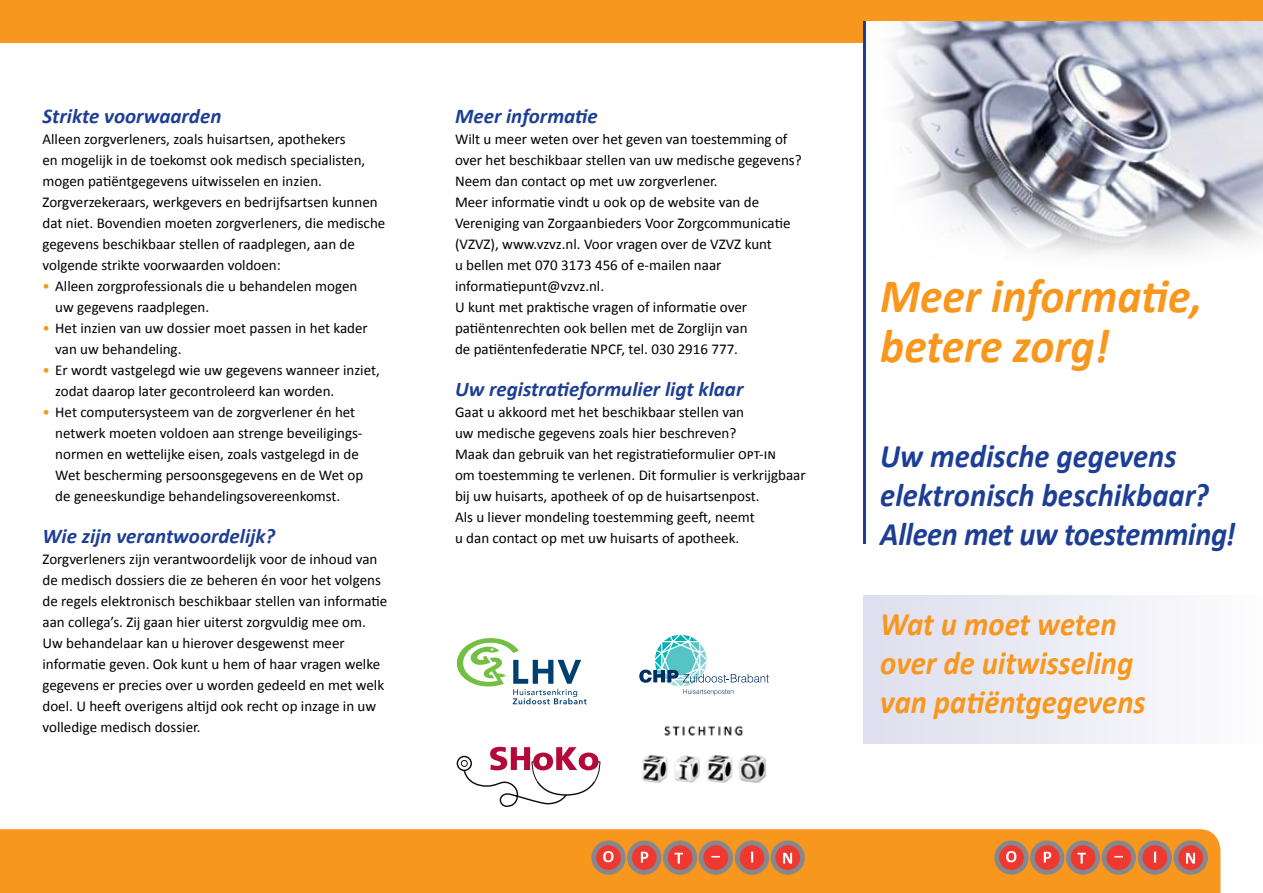
<style>
.page{position:relative;width:1263px;height:893px;background:#fff}
.page>*{position:absolute;margin:0;border:0;box-sizing:border-box;transform-origin:0 0}
.t1{font:italic 700 48px/49.5px "Calibri";color:#f8971d;scale:.95 1}
.t2{font:italic 700 33px/39px "Calibri";color:#1c3e94;scale:.93 1}
.t3{font:italic 700 33px/39px "Calibri";color:#f8971d;scale:.93 1}
.t4{font:italic 700 21px "Calibri";color:#1c3e94}
.t5{font:15px/21px "Calibri";color:#000}
.s1{color:#f8971d}
</style>
<div class="page">
<div style="left:0;top:829px;width:1220px;height:64px;background:#f8971d"></div>
<div style="left:0;top:0;width:1263px;height:43px;background:#f8971d"></div>
<img style="left:865px;top:21px;width:398px;height:318px">
<hr style="left:863px;top:21px;width:2px;height:523px;background:#1c3e94">
<img style="left:641px;top:725px;width:126px;height:58px">
<svg style="left:456px;top:638px;width:131px;height:66px"></svg>
<div style="left:457px;top:756px;width:15px;height:15px;border:1px solid #120b14;border-radius:50%"></div>
<div style="left:461px;top:760px;width:6px;height:7px;border:1px solid #120b14;border-radius:50%"></div>
<svg style="left:463px;top:747px;width:137px;height:60px"></svg>
<svg style="left:639px;top:635px;width:130px;height:60px"></svg>
<div style="left:863px;top:595px;width:400px;height:149px;background:linear-gradient(to right,#dedeee,#fdfdfe)"></div>
<svg style="left:996px;top:842px;width:31px;height:31px"></svg>
<div style="left:994px;top:840px;width:34px;height:35px;border:5px solid #87888d;border-radius:50%"></div>
<svg style="left:1032px;top:842px;width:31px;height:31px"></svg>
<div style="left:1030px;top:840px;width:34px;height:35px;border:5px solid #87888d;border-radius:50%"></div>
<svg style="left:1067px;top:842px;width:31px;height:31px"></svg>
<div style="left:1066px;top:840px;width:34px;height:35px;border:5px solid #87888d;border-radius:50%"></div>
<svg style="left:1103px;top:842px;width:31px;height:31px"></svg>
<div style="left:1102px;top:840px;width:34px;height:35px;border:5px solid #87888d;border-radius:50%"></div>
<svg style="left:1139px;top:842px;width:31px;height:31px"></svg>
<div style="left:1138px;top:840px;width:34px;height:35px;border:5px solid #87888d;border-radius:50%"></div>
<svg style="left:1175px;top:842px;width:31px;height:31px"></svg>
<div style="left:1173px;top:840px;width:35px;height:35px;border:5px solid #87888d;border-radius:50%"></div>
<svg style="left:1006px;top:851px;width:10px;height:11px"></svg>
<svg style="left:1044px;top:852px;width:7px;height:11px"></svg>
<svg style="left:1077px;top:853px;width:9px;height:11px"></svg>
<svg style="left:1154px;top:852px;width:2px;height:11px"></svg>
<svg style="left:1186px;top:853px;width:9px;height:11px"></svg>
<svg style="left:593px;top:842px;width:31px;height:31px"></svg>
<div style="left:591px;top:840px;width:35px;height:35px;border:5px solid #87888d;border-radius:50%"></div>
<svg style="left:629px;top:842px;width:31px;height:31px"></svg>
<div style="left:627px;top:840px;width:34px;height:35px;border:5px solid #87888d;border-radius:50%"></div>
<svg style="left:665px;top:842px;width:30px;height:31px"></svg>
<div style="left:663px;top:840px;width:34px;height:35px;border:5px solid #87888d;border-radius:50%"></div>
<svg style="left:700px;top:842px;width:31px;height:31px"></svg>
<div style="left:699px;top:840px;width:34px;height:35px;border:5px solid #87888d;border-radius:50%"></div>
<svg style="left:736px;top:842px;width:31px;height:31px"></svg>
<div style="left:735px;top:840px;width:34px;height:35px;border:5px solid #87888d;border-radius:50%"></div>
<svg style="left:772px;top:842px;width:31px;height:31px"></svg>
<div style="left:771px;top:840px;width:34px;height:35px;border:5px solid #87888d;border-radius:50%"></div>
<svg style="left:603px;top:851px;width:10px;height:11px"></svg>
<svg style="left:641px;top:852px;width:7px;height:11px"></svg>
<svg style="left:675px;top:853px;width:8px;height:11px"></svg>
<svg style="left:751px;top:852px;width:2px;height:11px"></svg>
<svg style="left:783px;top:853px;width:9px;height:11px"></svg>
<h3 class="t4" style="left:43px;top:102px;width:180px">Strikte voorwaarden</h3>
<p class="t5" style="left:43px;top:128px;width:344px">Alleen zorgverleners, zoals huisartsen, apothekers<br>en mogelijk in de toekomst ook medisch specialisten, mogen patiëntgegevens uitwisselen en inzien.<br>Zorgverzekeraars, werkgevers en bedrijfsartsen kunnen dat niet. Bovendien moeten zorgverleners, die medische gegevens beschikbaar stellen of raadplegen, aan de volgende strikte voorwaarden voldoen:</p>
<p class="t5" style="left:55px;top:275px;width:304px;text-indent:-13px"><span class="s1">•</span> Alleen zorgprofessionals die u behandelen mogen uw gegevens raadplegen.</p>
<p class="t5" style="left:55px;top:317px;width:314px;text-indent:-13px"><span class="s1">•</span> Het inzien van uw dossier moet passen in het kader van uw behandeling.</p>
<p class="t5" style="left:55px;top:359px;width:326px;text-indent:-13px"><span class="s1">•</span> Er wordt vastgelegd wie uw gegevens wanneer inziet, zodat daarop later gecontroleerd kan worden.</p>
<p class="t5" style="left:55px;top:401px;width:310px;text-indent:-13px"><span class="s1">•</span> Het computersysteem van de zorgverlener én het netwerk moeten voldoen aan strenge beveiligings&shy;normen en wettelijke eisen, zoals vastgelegd in de Wet bescherming persoonsgegevens en de Wet op de geneeskundige behandelingsovereenkomst.</p>
<h3 class="t4" style="left:43px;top:522px;width:234px">Wie zijn verantwoordelijk?</h3>
<p class="t5" style="left:43px;top:548px;width:346px">Zorgverleners zijn verantwoordelijk voor de inhoud van de medisch dossiers die ze beheren én voor het volgens de regels elektronisch beschikbaar stellen van informatie aan collega’s. Zij gaan hier uiterst zorgvuldig mee om.<br>Uw behandelaar kan u hierover desgewenst meer informatie geven. Ook kunt u hem of haar vragen welke gegevens er precies over u worden gedeeld en met welk doel. U heeft overigens altijd ook recht op inzage in uw volledige medisch dossier.</p>
<h3 class="t4" style="left:455px;top:102px;width:144px">Meer informatie</h3>
<p class="t5" style="left:455px;top:128px;width:348px">Wilt u meer weten over het geven van toestemming of over het beschikbaar stellen van uw medische gegevens?<br>Neem dan contact op met uw zorgverlener.<br>Meer informatie vindt u ook op de website van de Vereniging van Zorgaanbieders Voor Zorgcommunicatie (VZVZ), www.vzvz.nl. Voor vragen over de VZVZ kunt<br>u bellen met 070 3173 456 of e-mailen naar informatiepunt@vzvz.nl.<br>U kunt met praktische vragen of informatie over patiëntenrechten ook bellen met de Zorglijn van<br>de patiëntenfederatie NPCF, tel. 030 2916 777.</p>
<h3 class="t4" style="left:455px;top:375px;width:290px">Uw registratieformulier ligt klaar</h3>
<p class="t5" style="left:455px;top:401px;width:352px">Gaat u akkoord met het beschikbaar stellen van<br>uw medische gegevens zoals hier beschreven?<br>Maak dan gebruik van het registratieformulier opt-in<br>om toestemming te verlenen. Dit formulier is verkrijgbaar bij uw huisarts, apotheek of op de huisartsenpost.<br>Als u liever mondeling toestemming geeft, neemt<br>u dan contact op met uw huisarts of apotheek.</p>
<h1 class="t1" style="left:880px;top:272px;width:340px">Meer informatie, betere zorg!</h1>
<h2 class="t2" style="left:880px;top:437px;width:383px">Uw medische gegevens elektronisch beschikbaar?<br>Alleen met uw toestemming!</h2>
<h2 class="t3" style="left:880px;top:605px;width:287px">Wat u moet weten over de uitwisseling van patiëntgegevens</h2>
</div>
